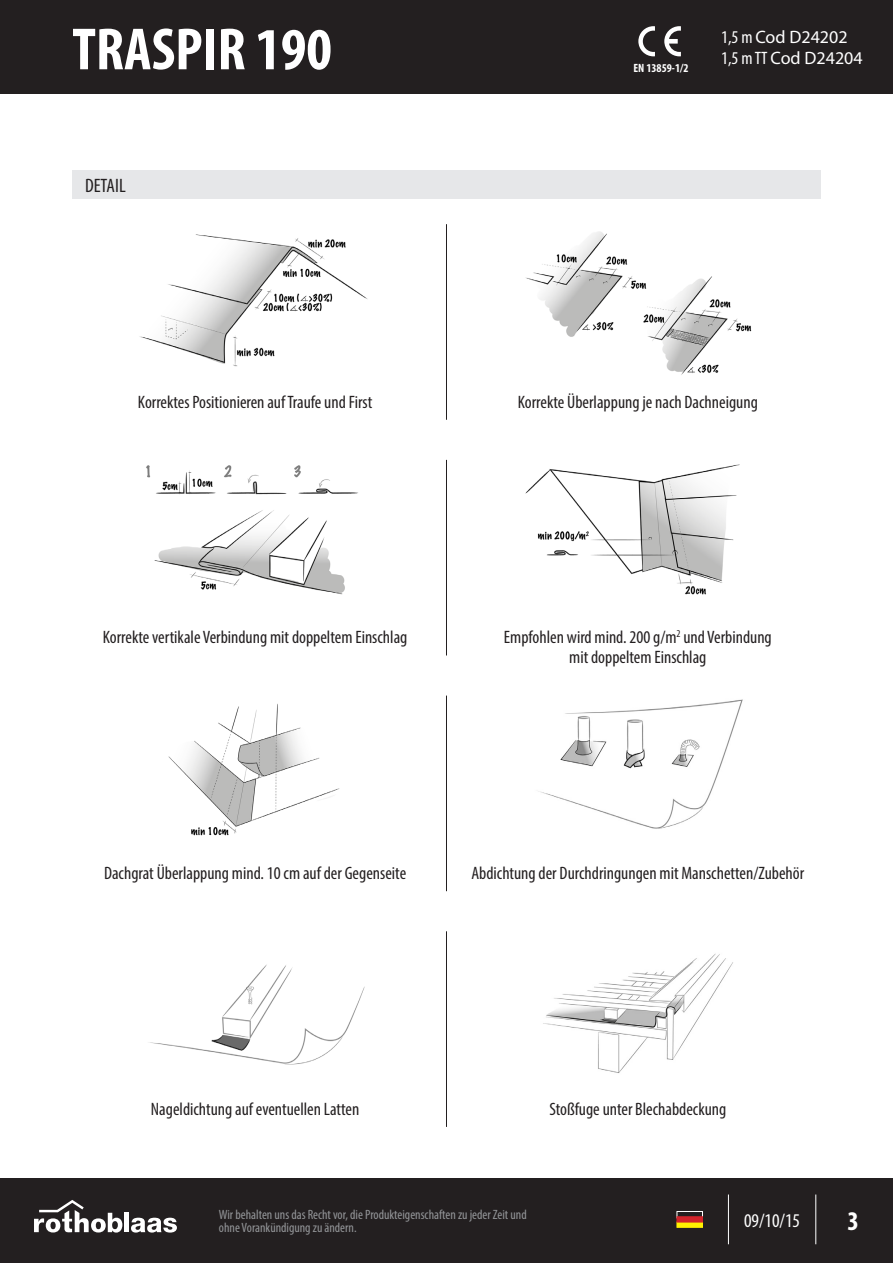
<style>
.page{position:relative;width:893px;height:1263px;background:#fff}
.page>*{position:absolute;margin:0;border:0;box-sizing:border-box;transform-origin:0 0}
.t1{font:700 condensed 60px "Myriad Pro";color:#fff}
.t2{font:700 condensed 27px "Myriad Pro";color:#fff}
.t3{font:condensed 19.5px "Myriad Pro";color:#fff}
.t4{font:condensed 19.5px "Myriad Pro";color:#231f20}
.t5{font:condensed 18px/19.5px "Myriad Pro";color:#231f20;text-align:center}
.t6{font:18px/21.6px "Myriad Pro";color:#fff}
.t7{font:condensed 13.5px/13.5px "Myriad Pro";color:#939598}
.t8{font:700 condensed 12px "Myriad Pro";color:#fff}
.s1{font-stretch:condensed}
</style>
<div class="page">
<div style="left:0;top:0;width:893px;height:94px;background:#231f20"></div>
<div style="left:0;top:1178px;width:893px;height:85px;background:#231f20"></div>
<svg style="left:34px;top:1200px;width:88px;height:32px"></svg>
<div style="left:124px;top:1213px;width:5px;height:19px;background:#fff"></div>
<svg style="left:131px;top:1218px;width:46px;height:14px"></svg>
<hr style="left:815px;top:1194px;width:1px;height:50px;background:#fff">
<hr style="left:728px;top:1194px;width:1px;height:50px;background:#fff">
<svg style="left:638px;top:26px;width:17px;height:30px"></svg>
<svg style="left:664px;top:26px;width:17px;height:30px"></svg>
<img style="left:139px;top:234px;width:229px;height:133px">
<img style="left:146px;top:465px;width:212px;height:130px">
<img style="left:168px;top:703px;width:172px;height:133px">
<img style="left:149px;top:964px;width:216px;height:101px">
<img style="left:525px;top:231px;width:227px;height:144px">
<img style="left:525px;top:464px;width:215px;height:131px">
<img style="left:538px;top:699px;width:205px;height:130px">
<img style="left:543px;top:953px;width:190px;height:120px">
<hr style="left:446px;top:224px;width:1px;height:196px;background:#231f20">
<hr style="left:446px;top:460px;width:1px;height:195px;background:#231f20">
<hr style="left:446px;top:696px;width:1px;height:195px;background:#231f20">
<hr style="left:446px;top:931px;width:1px;height:196px;background:#231f20">
<div style="left:677px;top:1211px;width:26px;height:7px;border:1px solid #fff"></div>
<svg style="left:677px;top:1222px;width:26px;height:5px"></svg>
<svg style="left:677px;top:1216px;width:26px;height:6px"></svg>
<div style="left:72px;top:170px;width:749px;height:29px;background:#e6e7e9"></div>
<h1 class="t1" style="left:72px;top:12px;width:261px">TRASPIR 190</h1>
<p class="t6" style="left:721px;top:26px;width:143px"><span class="s1">1,5 m</span> Cod D24202<br><span class="s1">1,5 m TT</span> Cod D24204</p>
<p class="t8" style="left:633px;top:60px;width:57px">EN 13859-1/2</p>
<p class="t4" style="left:85px;top:173px;width:42px">DETAIL</p>
<p class="t5" style="left:138px;top:392px;width:236px">Korrektes Positionieren auf Traufe und First</p>
<p class="t5" style="left:518px;top:392px;width:241px">Korrekte Überlappung je nach Dachneigung</p>
<p class="t5" style="left:103px;top:627px;width:306px">Korrekte vertikale Verbindung mit doppeltem Einschlag</p>
<p class="t5" style="left:504px;top:627px;width:269px">Empfohlen wird mind. 200 g/m<sup>2</sup> und Verbindung mit doppeltem Einschlag</p>
<p class="t5" style="left:104px;top:863px;width:304px">Dachgrat Überlappung mind. 10 cm auf der Gegenseite</p>
<p class="t5" style="left:471px;top:863px;width:334px">Abdichtung der Durchdringungen mit Manschetten/Zubehör</p>
<p class="t5" style="left:151px;top:1099px;width:210px">Nageldichtung auf eventuellen Latten</p>
<p class="t5" style="left:549px;top:1099px;width:178px">Stoßfuge unter Blechabdeckung</p>
<p class="t7" style="left:219px;top:1207px;width:309px">Wir behalten uns das Recht vor, die Produkteigenschaften zu jeder Zeit und ohne Vorankündigung zu ändern.</p>
<p class="t3" style="left:744px;top:1208px;width:58px">09/10/15</p>
<h2 class="t2" style="left:847px;top:1204px;width:13px">3</h2>
</div>
